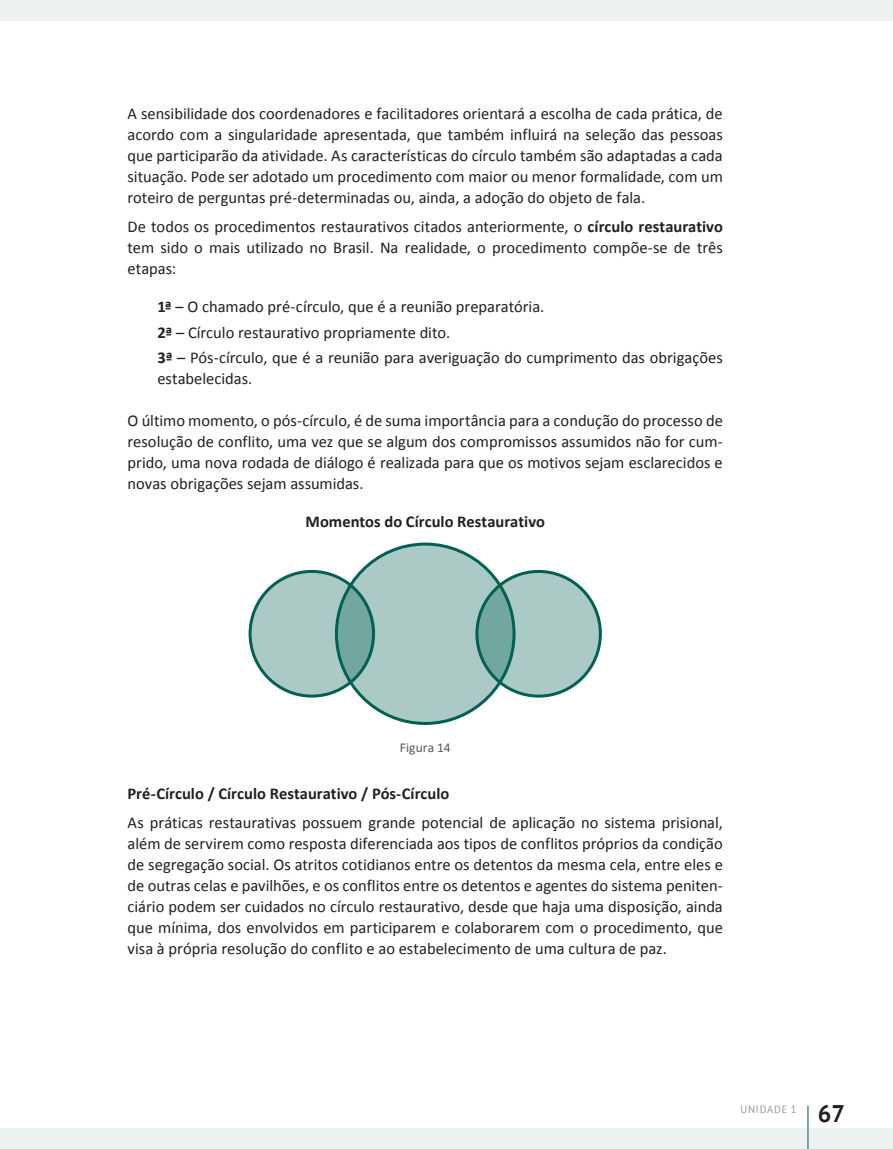
<style>
.page{position:relative;width:893px;height:1149px;background:#fff}
.page>*{position:absolute;margin:0;border:0;box-sizing:border-box;transform-origin:0 0}
.t1{font:700 24px "PT Sans";color:#231f20}
.texto_base{font:16.5px/21px "Calibri";color:#231f20;text-align:justify}
.texto_base-2{font:700 16.5px "Calibri";color:#231f20}
.texto_base-3{font:13.5px "Calibri";letter-spacing:.005em;color:#57585a}
.t2{font:10.5px "PT Sans";letter-spacing:.08em;color:#939598}
.s1{font-weight:700}
</style>
<div class="page">
<div style="left:0;top:0;width:893px;height:21px;background:#ecf2f1"></div>
<div style="left:0;top:1127px;width:893px;height:21px;background:#ecf2f1"></div>
<hr style="left:807px;top:1105px;width:2px;height:43px;background:#578d86">
<div style="left:250px;top:571px;width:124px;height:125px;background:#abcac6;border-radius:50%"></div>
<div style="left:477px;top:571px;width:124px;height:125px;background:#abcac6;border-radius:50%"></div>
<svg style="left:336px;top:543px;width:178px;height:180px;background:#97bdb8"></svg>
<div style="left:249px;top:569px;width:126px;height:128px;border:3px solid #006053;border-radius:50%"></div>
<div style="left:475px;top:569px;width:127px;height:128px;border:3px solid #006053;border-radius:50%"></div>
<p class="texto_base" style="left:128px;top:103px;width:597px">A sensibilidade dos coordenadores e facilitadores orientará a escolha de cada prática, de acordo com a singularidade apresentada, que também influirá na seleção das pessoas que participarão da atividade. As características do círculo também são adaptadas a cada situação. Pode ser adotado um procedimento com maior ou menor formalidade, com um roteiro de perguntas pré-determinadas ou, ainda, a adoção do objeto de fala.</p>
<p class="texto_base" style="left:128px;top:216px;width:597px">De todos os procedimentos restaurativos citados anteriormente, o <span class="s1">círculo restaurativo </span>tem sido o mais utilizado no Brasil. Na realidade, o procedimento compõe-se de três etapas:</p>
<p class="texto_base" style="left:157px;top:296px;width:388px"><span class="s1">1ª</span> – O chamado pré-círculo, que é a reunião preparatória.</p>
<p class="texto_base" style="left:157px;top:322px;width:294px"><span class="s1">2ª</span> – Círculo restaurativo propriamente dito.</p>
<p class="texto_base" style="left:157px;top:347px;width:567px"><span class="s1">3ª</span> – Pós-círculo, que é a reunião para averiguação do cumprimento das obrigações estabelecidas.</p>
<p class="texto_base" style="left:128px;top:410px;width:597px">O último momento, o pós-círculo, é de suma importância para a condução do processo de resolução de conflito, uma vez que se algum dos compromissos assumidos não for cum&shy;prido, uma nova rodada de diálogo é realizada para que os motivos sejam esclarecidos e novas obrigações sejam assumidas.</p>
<p class="texto_base-2" style="left:306px;top:511px;width:241px">Momentos do Círculo Restaurativo</p>
<p class="texto_base-3" style="left:400px;top:738px;width:53px">Figura 14</p>
<p class="texto_base-2" style="left:128px;top:782px;width:323px">Pré-Círculo / Círculo Restaurativo / Pós-Círculo</p>
<p class="texto_base" style="left:128px;top:812px;width:597px">As práticas restaurativas possuem grande potencial de aplicação no sistema prisional, além de servirem como resposta diferenciada aos tipos de conflitos próprios da condição de segregação social. Os atritos cotidianos entre os detentos da mesma cela, entre eles e de outras celas e pavilhões, e os conflitos entre os detentos e agentes do sistema peniten&shy;ciário podem ser cuidados no círculo restaurativo, desde que haja uma disposição, ainda que mínima, dos envolvidos em participarem e colaborarem com o procedimento, que visa à própria resolução do conflito e ao estabelecimento de uma cultura de paz.</p>
<p class="t2" style="left:740px;top:1102px;width:58px">UNIDADE 1</p>
<h1 class="t1" style="left:818px;top:1097px;width:29px">67</h1>
</div>
